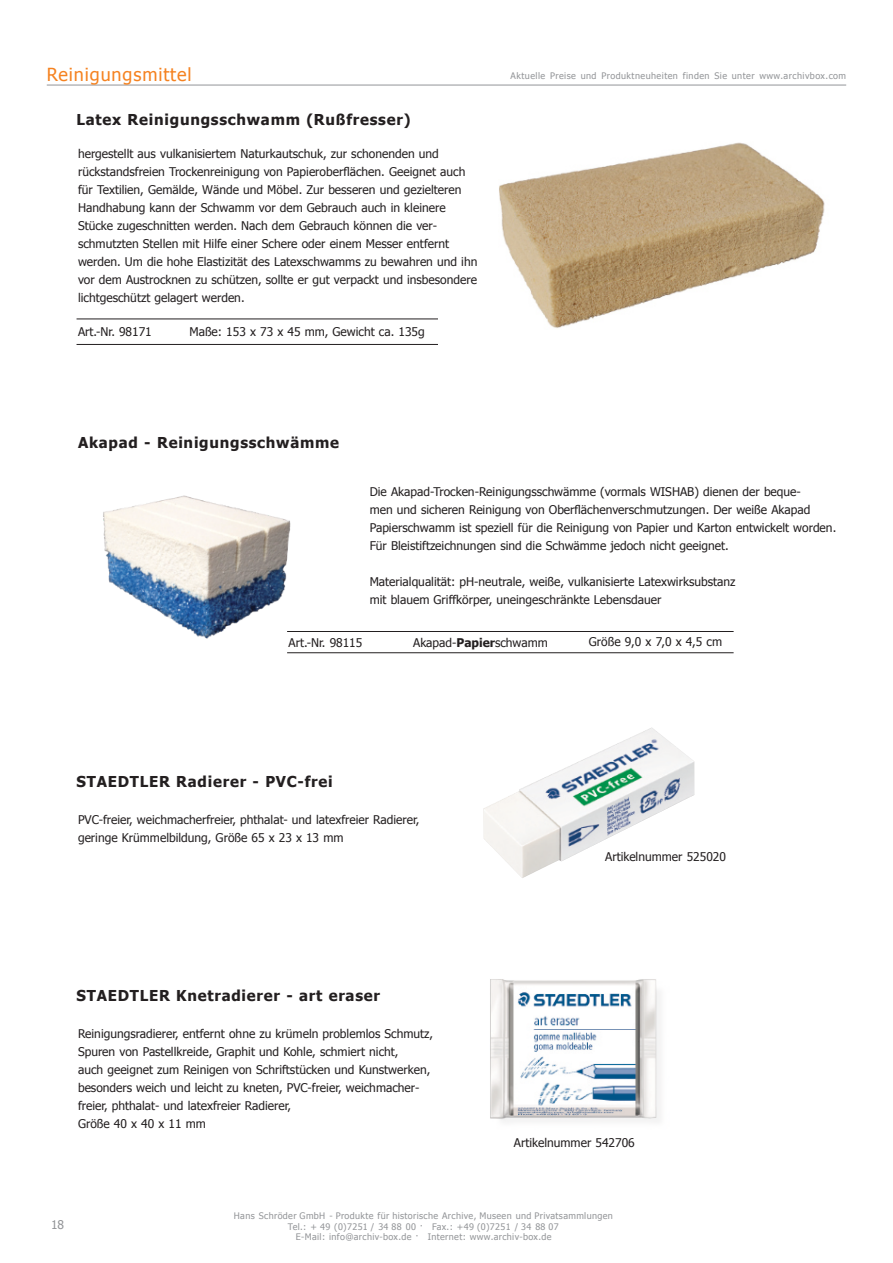
<style>
.page{position:relative;width:893px;height:1263px;background:#fff}
.page>*{position:absolute;margin:0;border:0;box-sizing:border-box;transform-origin:0 0}
.t1{font:18px "Tahoma";letter-spacing:.05em;color:#f58220}
.t2{font:700 15px "Tahoma";letter-spacing:.05em;color:#231f20}
.t3{font:12px/18px "Tahoma";color:#231f20}
.t4{font:12px "Tahoma";color:#939598}
.t5{font:9px/10.8px "Tahoma";letter-spacing:.04em;color:#939598;text-align:center}
.s1{font-weight:700}
</style>
<div class="page">
<hr style="left:47px;top:85px;width:799px;height:1px;background:#939598">
<hr style="left:287px;top:631px;width:447px;height:1px;background:#231f20">
<hr style="left:287px;top:652px;width:447px;height:1px;background:#231f20">
<img style="left:483px;top:727px;width:211px;height:151px">
<img style="left:499px;top:142px;width:326px;height:186px">
<hr style="left:77px;top:344px;width:361px;height:1px;background:#231f20">
<hr style="left:77px;top:319px;width:361px;height:1px;background:#231f20">
<img style="left:103px;top:495px;width:188px;height:144px">
<img style="left:490px;top:979px;width:170px;height:143px">
<h1 class="t1" style="left:47px;top:67px;width:146px">Reinigungsmittel</h1>
<p class="t5" style="left:511px;top:71px;width:337px">Aktuelle Preise und Produktneuheiten finden Sie unter www.archivbox.com</p>
<p class="t2" style="left:77px;top:114px;width:335px">Latex Reinigungsschwamm (Rußfresser)</p>
<p class="t3" style="left:78px;top:145px;width:401px">hergestellt aus vulkanisiertem Naturkautschuk, zur schonenden und rückstandsfreien Trockenreinigung von Papieroberflächen. Geeignet auch für Textilien, Gemälde, Wände und Möbel. Zur besseren und gezielteren Handhabung kann der Schwamm vor dem Gebrauch auch in kleinere Stücke zugeschnitten werden. Nach dem Gebrauch können die ver&shy;schmutzten Stellen mit Hilfe einer Schere oder einem Messer entfernt werden. Um die hohe Elastizität des Latexschwamms zu bewahren und ihn vor dem Austrocknen zu schützen, sollte er gut verpackt und insbesondere lichtgeschützt gelagert werden.</p>
<p class="t3" style="left:78px;top:324px;width:75px">Art.-Nr. 98171</p>
<p class="t3" style="left:189px;top:324px;width:237px">Maße: 153 x 73 x 45 mm, Gewicht ca. 135g</p>
<p class="t2" style="left:78px;top:437px;width:263px">Akapad - Reinigungsschwämme</p>
<p class="t3" style="left:370px;top:484px;width:468px">Die Akapad-Trocken-Reinigungsschwämme (vormals WISHAB) dienen der beque-<br>men und sicheren Reinigung von Oberflächenverschmutzungen. Der weiße Akapad Papierschwamm ist speziell für die Reinigung von Papier und Karton entwickelt worden.<br>Für Bleistiftzeichnungen sind die Schwämme jedoch nicht geeignet.</p>
<p class="t3" style="left:370px;top:574px;width:367px">Materialqualität: pH-neutrale, weiße, vulkanisierte Latexwirksubstanz mit blauem Griffkörper, uneingeschränkte Lebensdauer</p>
<p class="t3" style="left:589px;top:633px;width:135px">Größe 9,0 x 7,0 x 4,5 cm</p>
<p class="t3" style="left:289px;top:634px;width:75px">Art.-Nr. 98115</p>
<p class="t3" style="left:413px;top:634px;width:136px">Akapad-<span class="s1">Papier</span>schwamm</p>
<p class="t2" style="left:77px;top:776px;width:258px">STAEDTLER Radierer - PVC-frei</p>
<p class="t3" style="left:78px;top:811px;width:343px">PVC-freier, weichmacherfreier, phthalat- und latexfreier Radierer, geringe Krümmelbildung, Größe 65 x 23 x 13 mm</p>
<p class="t3" style="left:605px;top:848px;width:122px">Artikelnummer 525020</p>
<p class="t2" style="left:77px;top:990px;width:305px">STAEDTLER Knetradierer - art eraser</p>
<p class="t3" style="left:78px;top:1026px;width:357px">Reinigungsradierer, entfernt ohne zu krümeln problemlos Schmutz, Spuren von Pastellkreide, Graphit und Kohle, schmiert nicht,<br>auch geeignet zum Reinigen von Schriftstücken und Kunstwerken, besonders weich und leicht zu kneten, PVC-freier, weichmacher&shy;freier, phthalat- und latexfreier Radierer,<br>Größe 40 x 40 x 11 mm</p>
<p class="t3" style="left:514px;top:1134px;width:122px">Artikelnummer 542706</p>
<p class="t4" style="left:51px;top:1220px;width:15px">18</p>
<p class="t5" style="left:234px;top:1211px;width:380px">Hans Schröder GmbH - Produkte für historische Archive, Museen und Privatsammlungen<br>Tel.: + 49 (0)7251 / 34 88 00 · Fax.: +49 (0)7251 / 34 88 07<br>E-Mail: info@archiv-box.de · Internet: www.archiv-box.de</p>
</div>
